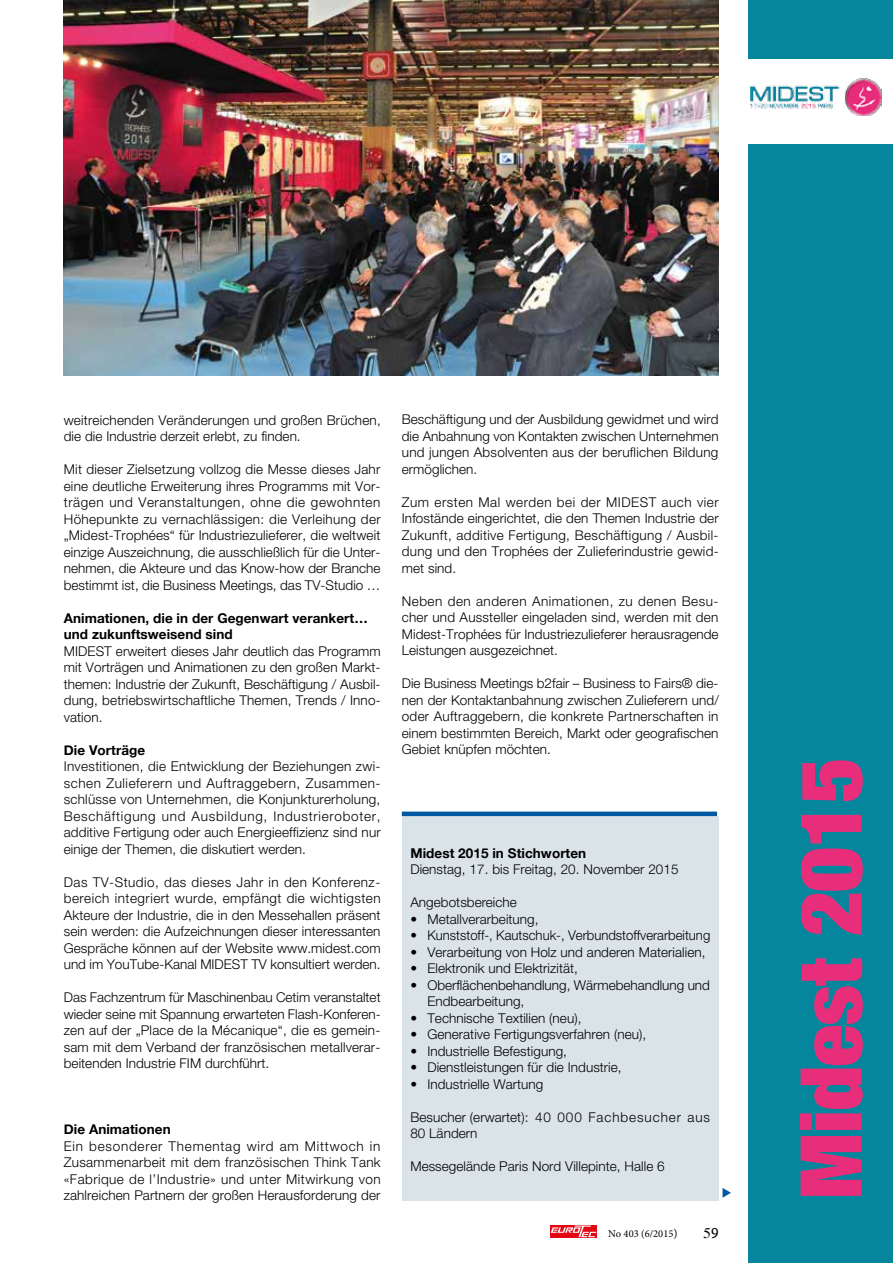
<style>
.page{position:relative;width:893px;height:1263px;background:#fff}
.page>*{position:absolute;margin:0;border:0;box-sizing:border-box;transform-origin:0 0}
.t1{font:900 expanded 85.5px "Helvetica Neue";color:#e82e7a}
.t2{font:300 13.5px/16.5px "Helvetica Neue";letter-spacing:.005em;color:#000;text-align:justify}
.t3{font:700 13.5px/16.5px "Helvetica Neue";letter-spacing:.005em;color:#000}
.t4{font:10.5px "Minion Pro";color:#000}
.s1{font-size:12px}
</style>
<div class="page">
<div style="left:550px;top:1225px;width:47px;height:12px;background:#e30613"></div>
<svg style="left:551px;top:1225px;width:45px;height:12px"></svg>
<div style="left:402px;top:816px;width:317px;height:384px;background:#dae3e8"></div>
<div style="left:402px;top:811px;width:315px;height:5px;background:#0059a3"></div>
<img style="left:64px;top:0;width:655px;height:375px">
<div style="left:748px;top:0;width:145px;height:1263px;background:#05869d"></div>
<div style="left:747px;top:59px;width:146px;height:84px;background:#fff"></div>
<img style="left:751px;top:79px;width:130px;height:37px">
<svg style="left:722px;top:1188px;width:9px;height:10px"></svg>
<p class="t2" style="left:64px;top:411px;width:319px">weitreichenden Veränderungen und großen Brüchen, die die Industrie derzeit erlebt, zu finden.</p>
<p class="t2" style="left:64px;top:461px;width:318px">Mit dieser Zielsetzung vollzog die Messe dieses Jahr eine deutliche Erweiterung ihres Programms mit Vor&shy;trägen und Veranstaltungen, ohne die gewohnten Höhepunkte zu vernachlässigen: die Verleihung der „Midest-Trophées“ für Industriezulieferer, die weltweit einzige Auszeichnung, die ausschließlich für die Unter&shy;nehmen, die Akteure und das Know-how der Branche bestimmt ist, die Business Meetings, das TV-Studio …</p>
<p class="t3" style="left:64px;top:610px;width:306px">Animationen, die in der Gegenwart verankert… und zukunftsweisend sind</p>
<p class="t2" style="left:64px;top:642px;width:318px">MIDEST erweitert dieses Jahr deutlich das Programm mit Vorträgen und Animationen zu den großen Markt&shy;themen: Industrie der Zukunft, Beschäftigung / Ausbil&shy;dung, betriebswirtschaftliche Themen, Trends / Inno&shy;vation.</p>
<p class="t3" style="left:64px;top:742px;width:83px">Die Vorträge</p>
<p class="t2" style="left:64px;top:758px;width:318px">Investitionen, die Entwicklung der Beziehungen zwi&shy;schen Zulieferern und Auftraggebern, Zusammen&shy;schlüsse von Unternehmen, die Konjunkturerholung, Beschäftigung und Ausbildung, Industrieroboter, additive Fertigung oder auch Energieeffizienz sind nur einige der Themen, die diskutiert werden.</p>
<p class="t2" style="left:64px;top:873px;width:318px">Das TV-Studio, das dieses Jahr in den Konferenz&shy;bereich integriert wurde, empfängt die wichtigsten Akteure der Industrie, die in den Messehallen präsent sein werden: die Aufzeichnungen dieser interessanten Gespräche können auf der Website www.midest.com und im YouTube-Kanal MIDEST TV konsultiert werden.</p>
<p class="t2" style="left:64px;top:989px;width:318px">Das Fachzentrum für Maschinenbau Cetim veranstaltet wieder seine mit Spannung erwarteten Flash-Konferen&shy;zen auf der „Place de la Mécanique“, die es gemein&shy;sam mit dem Verband der französischen metallverar&shy;beitenden Industrie FIM durchführt.</p>
<p class="t3" style="left:64px;top:1121px;width:108px">Die Animationen</p>
<p class="t2" style="left:64px;top:1137px;width:318px">Ein besonderer Thementag wird am Mittwoch in Zusammenarbeit mit dem französischen Think Tank «Fabrique de l’Industrie» und unter Mitwirkung von zahlreichen Partnern der großen Herausforderung der</p>
<p class="t2" style="left:402px;top:411px;width:318px">Beschäftigung und der Ausbildung gewidmet und wird die Anbahnung von Kontakten zwischen Unternehmen und jungen Absolventen aus der beruflichen Bildung ermöglichen.</p>
<p class="t2" style="left:402px;top:494px;width:318px">Zum ersten Mal werden bei der MIDEST auch vier Infostände eingerichtet, die den Themen Industrie der Zukunft, additive Fertigung, Beschäftigung / Ausbil&shy;dung und den Trophées der Zulieferindustrie gewid&shy;met sind.</p>
<p class="t2" style="left:402px;top:592px;width:318px">Neben den anderen Animationen, zu denen Besu&shy;cher und Aussteller eingeladen sind, werden mit den Midest-Trophées für Industriezulieferer herausragende Leistungen ausgezeichnet.</p>
<p class="t2" style="left:402px;top:675px;width:319px">Die Business Meetings b2fair – Business to Fairs® die&shy;nen der Kontaktanbahnung zwischen Zulieferern und/ oder Auftraggebern, die konkrete Partnerschaften in einem bestimmten Bereich, Markt oder geografischen Gebiet knüpfen möchten.</p>
<p class="t3" style="left:410px;top:845px;width:177px">Midest 2015 in Stichworten</p>
<p class="t2" style="left:410px;top:861px;width:270px">Dienstag, 17. bis Freitag, 20. November 2015</p>
<p class="t2" style="left:410px;top:894px;width:108px">Angebotsbereiche</p>
<p class="t2" style="left:410px;top:910px;width:130px">• Metallverarbeitung,</p>
<p class="t2" style="left:410px;top:927px;width:301px">• Kunststoff-, Kautschuk-, Verbundstoffverarbeitung</p>
<p class="t2" style="left:410px;top:943px;width:297px">• Verarbeitung von Holz und anderen Materialien,</p>
<p class="t2" style="left:410px;top:960px;width:169px">• Elektronik und Elektrizität,</p>
<p class="t2" style="left:427px;top:976px;width:284px;text-indent:-17px">• Oberflächenbehandlung, Wärmebehandlung und<br>Endbearbeitung,</p>
<p class="t2" style="left:410px;top:1009px;width:173px">• Technische Textilien (neu),</p>
<p class="t2" style="left:410px;top:1026px;width:237px">• Generative Fertigungsverfahren (neu),</p>
<p class="t2" style="left:410px;top:1042px;width:158px">• Industrielle Befestigung,</p>
<p class="t2" style="left:410px;top:1059px;width:213px">• Dienstleistungen für die Industrie,</p>
<p class="t2" style="left:410px;top:1075px;width:135px">• Industrielle Wartung</p>
<p class="t2" style="left:410px;top:1108px;width:301px">Besucher (erwartet): 40 000 Fachbesucher aus<br>80 Ländern</p>
<p class="t2" style="left:410px;top:1158px;width:256px">Messegelände Paris Nord Villepinte, Halle 6</p>
<p class="t4" style="left:608px;top:1227px;width:71px">No 403 (6/2015<span class="s1">)</span></p>
<h1 class="t1" style="left:776px;top:1199px;width:442px;rotate:-90deg">Midest 2015</h1>
</div>
